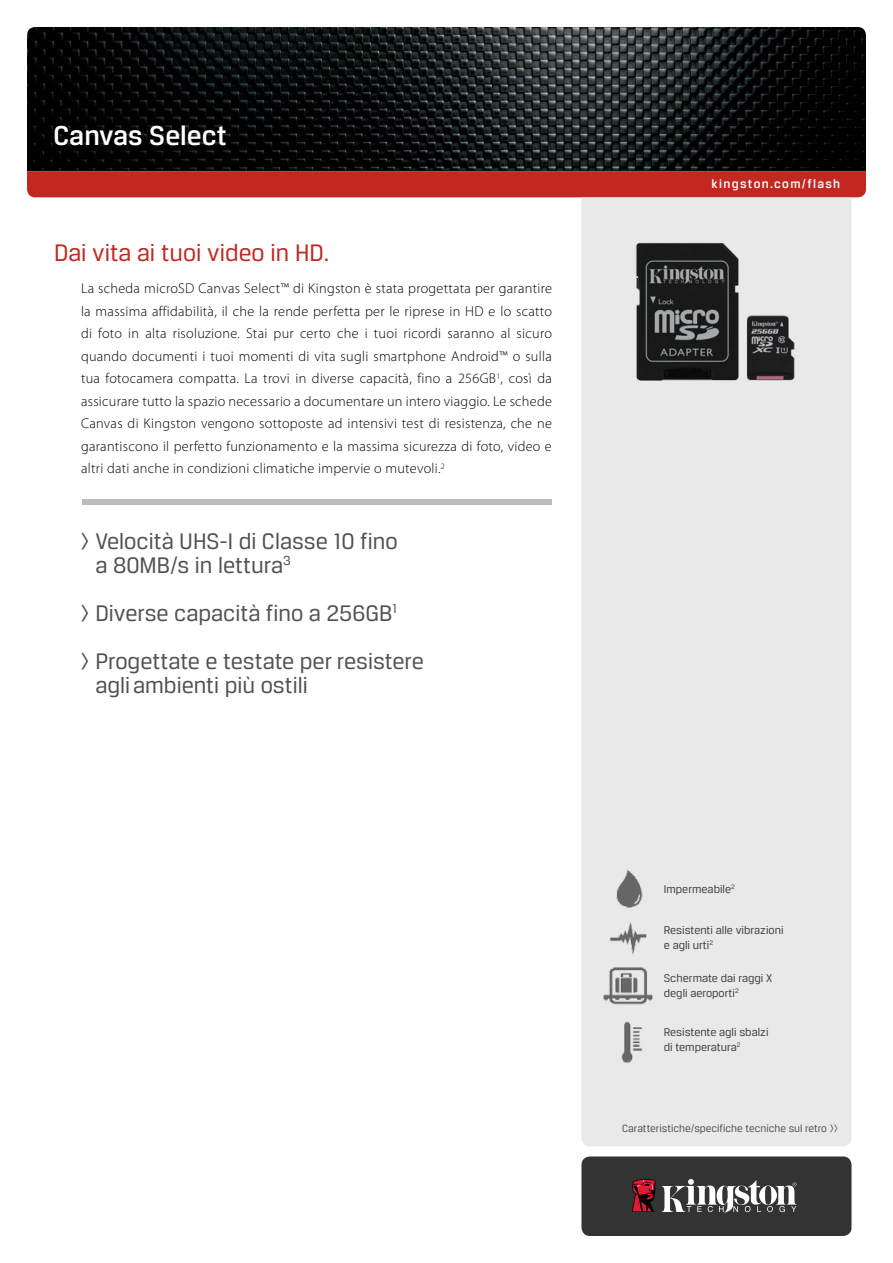
<style>
.page{position:relative;width:893px;height:1263px;background:#fff}
.page>*{position:absolute;margin:0;border:0;box-sizing:border-box;transform-origin:0 0}
.t1{font:500 29.1px "Breuer Text";color:#fff}
.t2{font:25.5px "Breuer Text";color:#c22821}
.t3{font:24px/24px "Breuer Text";color:#525051}
.t4{font:300 14.25px/22.5px "Myriad Pro";letter-spacing:.02em;color:#000;text-align:justify}
.t5{font:500 13.05px "Breuer Text";letter-spacing:.1em;color:#fff}
.t6{font:12px/15px "Breuer Text";color:#413f40}
.t7{font:11.25px "Breuer Text";color:#525051}
</style>
<div class="page">
<img style="left:27px;top:27px;width:839px;height:144px">
<div style="left:27px;top:171px;width:839px;height:26px;background:#c22821"></div>
<div style="left:581px;top:197px;width:270px;height:949px;background:#eae9ea"></div>
<div style="left:581px;top:1156px;width:270px;height:80px;background:#333;border-radius:9px"></div>
<svg style="left:632px;top:1179px;width:165px;height:34px"></svg>
<div style="left:82px;top:499px;width:470px;height:6px;background:#babcbe"></div>
<img style="left:608px;top:239px;width:212px;height:146px">
<img style="left:613px;top:859px;width:33px;height:51px">
<img style="left:596px;top:918px;width:66px;height:39px">
<img style="left:604px;top:1020px;width:48px;height:44px">
<img style="left:594px;top:965px;width:67px;height:42px">
<h1 class="t1" style="left:53px;top:119px;width:175px">Canvas Select</h1>
<h2 class="t2" style="left:54px;top:239px;width:277px">Dai vita ai tuoi video in HD.</h2>
<p class="t4" style="left:81px;top:277px;width:472px">La scheda microSD Canvas Select™ di Kingston è stata progettata per garantire la massima affidabilità, il che la rende perfetta per le riprese in HD e lo scatto di foto in alta risoluzione. Stai pur certo che i tuoi ricordi saranno al sicuro quando documenti i tuoi momenti di vita sugli smartphone Android™ o sulla tua fotocamera compatta. La trovi in diverse capacità, fino a 256GB<sup>1</sup>, così da assicurare tutto la spazio necessario a documentare un intero viaggio. Le schede Canvas di Kingston vengono sottoposte ad intensivi test di resistenza, che ne garantiscono il perfetto funzionamento e la massima sicurezza di foto, video e altri dati anche in condizioni climatiche impervie o mutevoli.<sup>2</sup></p>
<h3 class="t3" style="left:95px;top:528px;width:304px;text-indent:-15px">&gt; Velocità UHS-I di Classe 10 fino a 80MB/s in lettura<sup>3</sup></h3>
<h3 class="t3" style="left:80px;top:588px;width:345px;line-height:48px">&gt; Diverse capacità fino a 256GB<sup>1<br></sup>&gt; Progettate e testate per resistere</h3>
<h3 class="t3" style="left:95px;top:672px;width:214px">agli ambienti più ostili</h3>
<p class="t5" style="left:711px;top:176px;width:130px">kingston.com/flash</p>
<p class="t6" style="left:664px;top:881px;width:73px">Impermeabile<sup>2</sup></p>
<p class="t6" style="left:664px;top:923px;width:121px">Resistenti alle vibrazioni e agli urti<sup>2</sup></p>
<p class="t6" style="left:664px;top:970px;width:110px">Schermate dai raggi X degli aeroporti<sup>2</sup></p>
<p class="t6" style="left:664px;top:1024px;width:106px">Resistente agli sbalzi di temperatura<sup>2</sup></p>
<p class="t7" style="left:622px;top:1122px;width:217px">Caratteristiche/specifiche tecniche sul retro &gt;&gt;</p>
</div>
